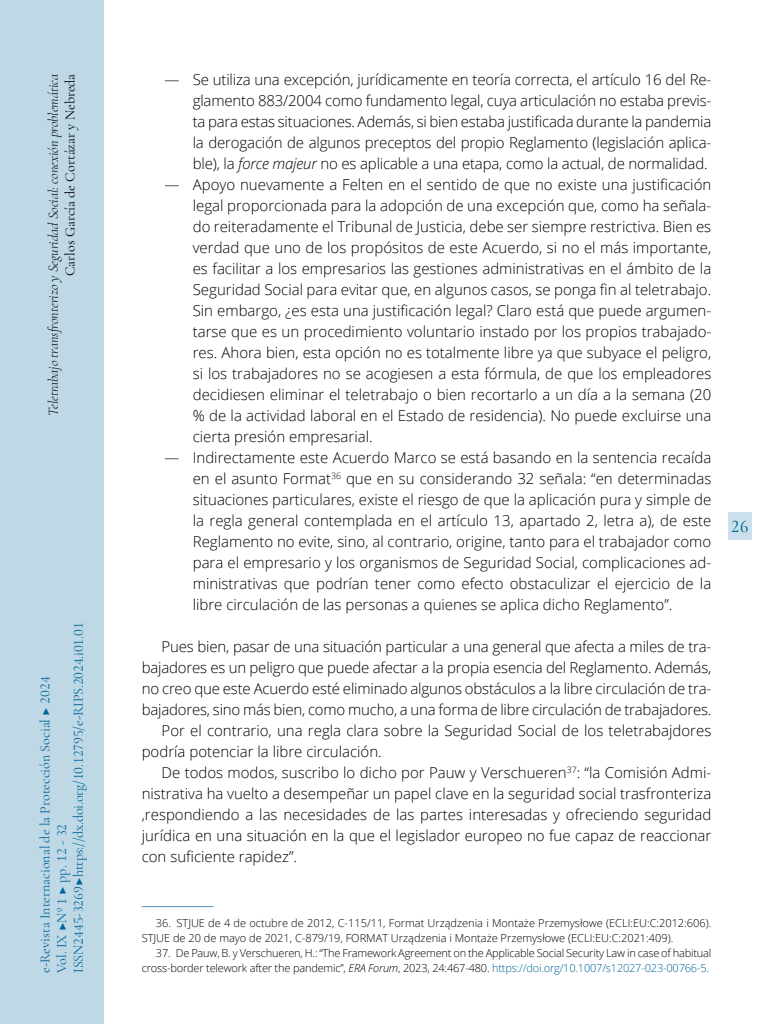
<style>
.page{position:relative;width:768px;height:1024px;background:#fff}
.page>*{position:absolute;margin:0;border:0;box-sizing:border-box;transform-origin:0 0}
.t1{font:500 18px "Cormorant Garamond";color:#006599}
.t2{font:300 15px "Open Sans";color:#000}
.t3{font:14px/16.8px "Cormorant Garamond";color:#006599}
.t4{font:italic 300 14px "Cormorant Garamond";color:#000}
.t5{font:14px "Cormorant Garamond";color:#000}
.t6{font:300 11px/15px "Open Sans";letter-spacing:-.015em;color:#000}
.s1{font-style:italic}
.s2{color:#006599}
</style>
<div class="page">
<hr style="left:142px;top:906px;width:72px;height:1px;background:#4d93b8">
<div style="left:0;top:0;width:103px;height:1024px;background:#bfd8e6"></div>
<div style="left:728px;top:512px;width:23px;height:28px;background:#cce0eb"></div>
<p class="t4" style="left:45px;top:416px;width:344px;rotate:-90deg">Teletrabajo transfronterizo y Seguridad Social: conexión problemática</p>
<p class="t5" style="left:62px;top:276px;width:204px;rotate:-90deg">Carlos García de Cortázar y Nebreda</p>
<p class="t3" style="left:36px;top:973px;width:352px;rotate:-90deg">e-Revista Internacional de la Protección Social ▶ 2024<br>Vol. IX ▶Nº 1 ▶ pp. 12 - 32<br>ISSN 2445-3269 ▶ https://dx.doi.org/10.12795/e-RIPS.2024.i01.01</p>
<p class="t2" style="left:164px;top:69px;width:548px">― Se utiliza una excepción, jurídicamente en teoría correcta, el artículo 16 del Re-</p>
<p class="t2" style="left:193px;top:90px;width:520px">glamento 883/2004 como fundamento legal, cuya articulación no estaba previs-</p>
<p class="t2" style="left:193px;top:111px;width:520px">ta para estas situaciones. Además, si bien estaba justificada durante la pandemia</p>
<p class="t2" style="left:193px;top:132px;width:520px">la derogación de algunos preceptos del propio Reglamento (legislación aplica-</p>
<p class="t2" style="left:193px;top:153px;width:516px">ble), la <span class="s1">force majeur</span> no es aplicable a una etapa, como la actual, de normalidad.</p>
<p class="t2" style="left:164px;top:174px;width:548px">― Apoyo nuevamente a Felten en el sentido de que no existe una justificación</p>
<p class="t2" style="left:193px;top:195px;width:520px">legal proporcionada para la adopción de una excepción que, como ha señala-</p>
<p class="t2" style="left:193px;top:216px;width:520px">do reiteradamente el Tribunal de Justicia, debe ser siempre restrictiva. Bien es</p>
<p class="t2" style="left:193px;top:237px;width:520px">verdad que uno de los propósitos de este Acuerdo, si no el más importante,</p>
<p class="t2" style="left:193px;top:258px;width:520px">es facilitar a los empresarios las gestiones administrativas en el ámbito de la</p>
<p class="t2" style="left:193px;top:279px;width:520px">Seguridad Social para evitar que, en algunos casos, se ponga fin al teletrabajo.</p>
<p class="t2" style="left:193px;top:300px;width:520px">Sin embargo, ¿es esta una justificación legal? Claro está que puede argumen-</p>
<p class="t2" style="left:193px;top:321px;width:520px">tarse que es un procedimiento voluntario instado por los propios trabajado-</p>
<p class="t2" style="left:193px;top:342px;width:520px">res. Ahora bien, esta opción no es totalmente libre ya que subyace el peligro,</p>
<p class="t2" style="left:193px;top:363px;width:520px">si los trabajadores no se acogiesen a esta fórmula, de que los empleadores</p>
<p class="t2" style="left:193px;top:384px;width:520px">decidiesen eliminar el teletrabajo o bien recortarlo a un día a la semana (20</p>
<p class="t2" style="left:193px;top:405px;width:520px">% de la actividad laboral en el Estado de residencia). No puede excluirse una</p>
<p class="t2" style="left:193px;top:426px;width:181px">cierta presión empresarial.</p>
<p class="t2" style="left:164px;top:447px;width:548px">― Indirectamente este Acuerdo Marco se está basando en la sentencia recaída</p>
<p class="t2" style="left:193px;top:468px;width:520px">en el asunto Format<sup>36</sup> que en su considerando 32 señala: “en determinadas</p>
<p class="t2" style="left:193px;top:489px;width:520px">situaciones particulares, existe el riesgo de que la aplicación pura y simple de</p>
<p class="t2" style="left:193px;top:510px;width:520px">la regla general contemplada en el artículo 13, apartado 2, letra a), de este</p>
<p class="t2" style="left:193px;top:531px;width:520px">Reglamento no evite, sino, al contrario, origine, tanto para el trabajador como</p>
<p class="t2" style="left:193px;top:552px;width:520px">para el empresario y los organismos de Seguridad Social, complicaciones ad-</p>
<p class="t2" style="left:193px;top:573px;width:520px">ministrativas que podrían tener como efecto obstaculizar el ejercicio de la</p>
<p class="t2" style="left:193px;top:594px;width:481px">libre circulación de las personas a quienes se aplica dicho Reglamento”.</p>
<p class="t2" style="left:162px;top:636px;width:551px">Pues bien, pasar de una situación particular a una general que afecta a miles de tra-</p>
<p class="t2" style="left:142px;top:657px;width:571px">bajadores es un peligro que puede afectar a la propia esencia del Reglamento. Además,</p>
<p class="t2" style="left:142px;top:678px;width:571px">no creo que este Acuerdo esté eliminado algunos obstáculos a la libre circulación de tra-</p>
<p class="t2" style="left:142px;top:699px;width:571px">bajadores, sino más bien, como mucho, a una forma de libre circulación de trabajadores.</p>
<p class="t2" style="left:162px;top:720px;width:551px">Por el contrario, una regla clara sobre la Seguridad Social de los teletrabajdores</p>
<p class="t2" style="left:142px;top:741px;width:242px">podría potenciar la libre circulación.</p>
<p class="t2" style="left:162px;top:762px;width:551px">De todos modos, suscribo lo dicho por Pauw y Verschueren<sup>37</sup>: “la Comisión Admi-</p>
<p class="t2" style="left:142px;top:783px;width:571px">nistrativa ha vuelto a desempeñar un papel clave en la seguridad social trasfronteriza</p>
<p class="t2" style="left:142px;top:804px;width:571px">,respondiendo a las necesidades de las partes interesadas y ofreciendo seguridad</p>
<p class="t2" style="left:142px;top:825px;width:571px">jurídica en una situación en la que el legislador europeo no fue capaz de reaccionar</p>
<p class="t2" style="left:142px;top:846px;width:157px">con suficiente rapidez”.</p>
<p class="t1" style="left:731px;top:515px;width:19px">26</p>
<p class="t6" style="left:142px;top:915px;width:571px;text-indent:14px">36. STJUE de 4 de octubre de 2012, C‑115/11, Format Urządzenia i Montaże Przemysłowe (ECLI:EU:C:2012:606).<br>STJUE de 20 de mayo de 2021, C-879/19, FORMAT Urządzenia i Montaże Przemysłowe (ECLI:EU:C:2021:409).</p>
<p class="t6" style="left:156px;top:946px;width:557px">37. De Pauw, B. y Verschueren, H.: “The Framework Agreement on the Applicable Social Security Law in case of habitual</p>
<p class="t6" style="left:142px;top:961px;width:569px">cross-border telework after the pandemic”, <span class="s1">ERA Forum</span>, 2023, 24:467-480. <span class="s2">https://doi.org/10.1007/s12027-023-00766-5.</span></p>
</div>
